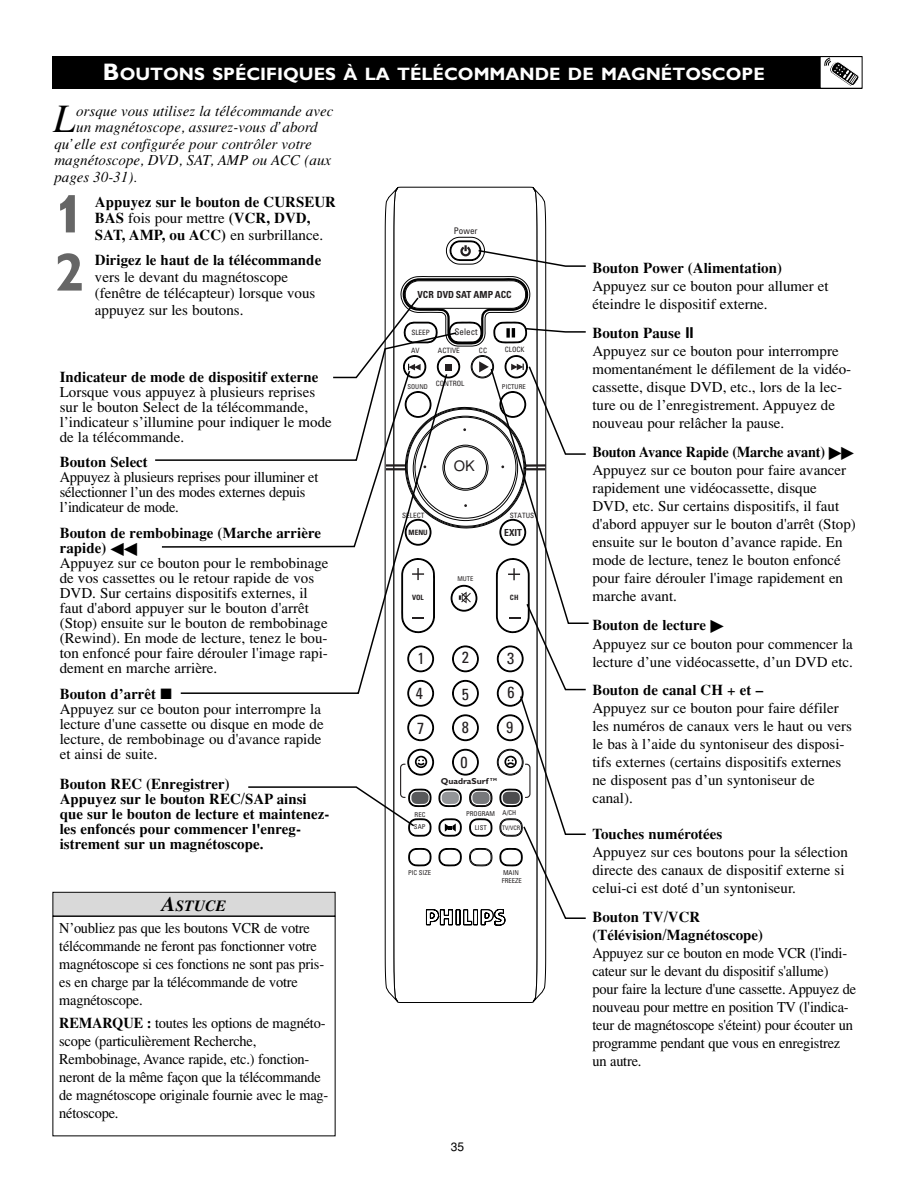
<style>
.page{position:relative;width:918px;height:1188px;background:#fff}
.page>*{position:absolute;margin:0;border:0;box-sizing:border-box;transform-origin:0 0}
.t1{font:700 54px "Gill Alt One";color:#666}
.t2{font:italic 39.9px "Times";color:#000}
.t3{font:700 18px "Gill Sans";color:#fff}
.t4{font:condensed 16.05px/34.5px "Univers";color:#231f20}
.t5{font:italic 700 15.75px "Times";color:#000}
.t6{font:15px/18px "Times";color:#000}
.t7{font:15px/18px "Times";color:#000;scale:.96 1}
.t8{font:700 15px/15px "Times";color:#000}
.t9{font:italic 15px "Times";color:#000}
.t10{font:14.55px "Helvetica";color:#231f20}
.t11{font:12px "Helvetica";color:#000}
.t12{font:700 condensed 9.75px "Univers";color:#231f20}
.t13{font:condensed 9.15px "Univers";color:#231f20}
.t14{font:700 8.7px "Gill Sans";color:#231f20}
.t15{font:condensed 7.35px "Univers";color:#231f20}
.t16{font:700 condensed 7.35px "Univers";color:#231f20}
.t17{font:condensed 6.75px/7.8px "Univers";color:#231f20}
.t18{font:condensed 6.6px "Univers";color:#231f20}
.t19{font:condensed 6.15px "Univers";color:#231f20}
.s1{font-size:24px}
.s2{font-weight:400}
.s3{font-weight:700}
.s4{font-size:21px}
.s5{font-family:"Univers";font-weight:700}
.s6{font-family:"Universal Newswith Comm Pi";font-size:13.5px}
</style>
<div class="page">
<svg style="left:384px;top:186px;width:163px;height:817px"></svg>
<div style="left:52px;top:56px;width:810px;height:33px;background:#000"></div>
<svg style="left:154px;top:249px;width:435px;height:671px"></svg>
<div style="left:821px;top:57px;width:41px;height:31px;background:#fff"></div>
<svg style="left:824px;top:58px;width:35px;height:28px"></svg>
<div style="left:820px;top:56px;width:42px;height:33px;border:1px solid #000"></div>
<div style="left:53px;top:893px;width:282px;height:23px;background:#d9d9d9"></div>
<div style="left:52px;top:892px;width:284px;height:24px;border:1px solid #000"></div>
<p class="t3" style="left:103px;top:68px;width:663px"><span class="s1">B</span>OUTONS SPÉCIFIQUES À LA TÉLÉCOMMANDE DE MAGNÉTOSCOPE</p>
<h2 class="t2" style="left:54px;top:104px;width:24px">L</h2>
<p class="t9" style="left:76px;top:105px;width:259px">orsque vous utilisez la télécommande avec</p>
<p class="t9" style="left:76px;top:122px;width:243px">un magnétoscope, assurez-vous d’abord</p>
<p class="t9" style="left:54px;top:138px;width:259px">qu’elle est configurée pour contrôler votre</p>
<p class="t9" style="left:54px;top:155px;width:278px">magnétoscope, DVD, SAT, AMP ou ACC (aux</p>
<p class="t9" style="left:54px;top:171px;width:84px">pages 30-31).</p>
<h1 class="t1" style="left:54px;top:194px;width:31px">1</h1>
<p class="t8" style="left:95px;top:195px;width:243px;line-height:16.5px">Appuyez sur le bouton de CURSEUR<br>BAS <span class="s2">fois pour mettre</span> (VCR, DVD,<br>SAT, AMP, ou ACC) <span class="s2">en surbrillance.</span></p>
<h1 class="t1" style="left:54px;top:252px;width:31px">2</h1>
<p class="t8" style="left:95px;top:254px;width:228px">Dirigez le haut de la télécommande</p>
<p class="t6" style="left:95px;top:270px;width:222px;line-height:16.5px">vers le devant du magnétoscope (fenêtre de télécapteur) lorsque vous appuyez sur les boutons.</p>
<p class="t8" style="left:60px;top:370px;width:260px">Indicateur de mode de dispositif externe</p>
<p class="t6" style="left:60px;top:385px;width:274px;line-height:15px">Lorsque vous appuyez à plusieurs reprises sur le bouton Select de la télécommande, l’indicateur s’illumine pour indiquer le mode de la télécommande.</p>
<p class="t8" style="left:60px;top:456px;width:90px">Bouton Select</p>
<p class="t7" style="left:60px;top:471px;width:271px;line-height:15px">Appuyez à plusieurs reprises pour illuminer et sélectionner l’un des modes externes depuis l’indicateur de mode.</p>
<p class="t8" style="left:60px;top:527px;width:263px">Bouton de rembobinage (Marche arrière rapide)</p>
<p class="t6" style="left:60px;top:557px;width:270px;line-height:15px">Appuyez sur ce bouton pour le rembobinage de vos cassettes ou le retour rapide de vos DVD. Sur certains dispositifs externes, il faut d'abord appuyer sur le bouton d'arrêt (Stop) ensuite sur le bouton de rembobinage (Rewind). En mode de lecture, tenez le bou&shy;ton enfoncé pour faire dérouler l'image rapi&shy;dement en marche arrière.</p>
<p class="t6" style="left:60px;top:688px;width:265px;line-height:15px"><span class="s3">Bouton d’arrêt</span> ■<br>Appuyez sur ce bouton pour interrompre la lecture d'une cassette ou disque en mode de lecture, de rembobinage ou d'avance rapide et ainsi de suite.</p>
<p class="t8" style="left:60px;top:778px;width:271px">Bouton REC (Enregistrer)<br>Appuyez sur le bouton REC/SAP ainsi que sur le bouton de lecture et maintenez&shy;les enfoncés pour commencer l'enreg&shy;istrement sur un magnétoscope.</p>
<p class="t5" style="left:162px;top:900px;width:66px"><span class="s4">A</span>STUCE</p>
<p class="t7" style="left:59px;top:920px;width:277px">N’oubliez pas que les boutons VCR de votre télécommande ne feront pas fonctionner votre magnétoscope si ces fonctions ne sont pas pris&shy;es en charge par la télécommande de votre magnétoscope.</p>
<p class="t7" style="left:59px;top:1016px;width:282px"><span class="s3">REMARQUE :</span> toutes les options de magnéto&shy;scope (particulièrement Recherche, Rembobinage, Avance rapide, etc.) fonction&shy;neront de la même façon que la télécommande de magnétoscope originale fournie avec le mag&shy;nétoscope.</p>
<p class="t13" style="left:454px;top:228px;width:25px">Power</p>
<p class="t12" style="left:418px;top:291px;width:96px">VCR DVD SAT AMP ACC</p>
<p class="t15" style="left:411px;top:330px;width:20px">SLEEP</p>
<p class="t13" style="left:455px;top:329px;width:25px">Select</p>
<p class="t15" style="left:438px;top:348px;width:23px">ACTIVE</p>
<p class="t15" style="left:436px;top:381px;width:30px">CONTROL</p>
<p class="t15" style="left:411px;top:347px;width:10px">AV</p>
<p class="t15" style="left:479px;top:347px;width:10px">CC</p>
<p class="t15" style="left:505px;top:347px;width:21px">CLOCK</p>
<p class="t17" style="left:407px;top:384px;width:22px">SOUND</p>
<p class="t17" style="left:502px;top:383px;width:25px">PICTURE</p>
<p class="t10" style="left:454px;top:461px;width:23px">OK</p>
<p class="t15" style="left:402px;top:512px;width:24px">SELECT</p>
<p class="t15" style="left:510px;top:512px;width:26px">STATUS</p>
<p class="t16" style="left:409px;top:530px;width:21px">MENU</p>
<p class="t12" style="left:504px;top:529px;width:19px">EXIT</p>
<p class="t18" style="left:457px;top:576px;width:18px">MUTE</p>
<p class="t16" style="left:412px;top:594px;width:13px">VOL</p>
<p class="t16" style="left:510px;top:594px;width:10px">CH</p>
<p class="t4" style="left:417px;top:642px;width:9px">1</p>
<p class="t4" style="left:462px;top:642px;width:9px">2</p>
<p class="t4" style="left:507px;top:643px;width:9px">3</p>
<p class="t4" style="left:416px;top:677px;width:9px">4</p>
<p class="t4" style="left:462px;top:678px;width:9px">5</p>
<p class="t4" style="left:507px;top:677px;width:9px">6</p>
<p class="t4" style="left:417px;top:712px;width:9px">7</p>
<p class="t4" style="left:460px;top:711px;width:10px">8<br>0</p>
<p class="t4" style="left:506px;top:712px;width:9px">9</p>
<p class="t14" style="left:441px;top:778px;width:58px">QuadraSurf <sup>TM</sup></p>
<p class="t17" style="left:466px;top:810px;width:30px">PROGRAM</p>
<p class="t17" style="left:475px;top:825px;width:13px">LIST</p>
<p class="t19" style="left:502px;top:826px;width:20px">TV/VCR</p>
<p class="t17" style="left:414px;top:809px;width:13px;line-height:12.5px">REC<br>SAP</p>
<p class="t17" style="left:503px;top:810px;width:15px">A/CH</p>
<p class="t17" style="left:408px;top:869px;width:25px">PIC SIZE</p>
<p class="t17" style="left:502px;top:869px;width:22px">MAIN<br>FREEZE</p>
<p class="t11" style="left:451px;top:1142px;width:15px">35</p>
<p class="t8" style="left:592px;top:261px;width:191px">Bouton Power (Alimentation)</p>
<p class="t6" style="left:592px;top:278px;width:238px">Appuyez sur ce bouton pour allumer et éteindre le dispositif externe.</p>
<p class="t6" style="left:592px;top:325px;width:260px"><span class="s3">Bouton Pause</span> <span class="s5">II<br></span>Appuyez sur ce bouton pour interrompre momentanément le défilement de la vidéo&shy;cassette, disque DVD, etc., lors de la lec&shy;ture ou de l’enregistrement. Appuyez de nouveau pour relâcher la pause.</p>
<p class="t6" style="left:592px;top:444px;width:265px"><span class="s3">Bouton Avance Rapide (Marche avant)</span> <span class="s6">-- </span>Appuyez sur ce bouton pour faire avancer rapidement une vidéocassette, disque DVD, etc. Sur certains dispositifs, il faut d'abord appuyer sur le bouton d'arrêt (Stop) ensuite sur le bouton d’avance rapide. En mode de lecture, tenez le bouton enfoncé pour faire dérouler l'image rapidement en marche avant.</p>
<p class="t6" style="left:592px;top:617px;width:262px"><span class="s3">Bouton de lecture</span> <span class="s6">-<br></span>Appuyez sur ce bouton pour commencer la lecture d’une vidéocassette, d’un DVD etc.</p>
<p class="t8" style="left:592px;top:684px;width:172px">Bouton de canal CH + et –</p>
<p class="t6" style="left:592px;top:701px;width:261px">Appuyez sur ce bouton pour faire défiler les numéros de canaux vers le haut ou vers le bas à l’aide du syntoniseur des disposi&shy;tifs externes (certains dispositifs externes ne disposent pas d’un syntoniseur de canal).</p>
<p class="t8" style="left:592px;top:828px;width:131px">Touches numérotées</p>
<p class="t6" style="left:592px;top:845px;width:257px">Appuyez sur ces boutons pour la sélection directe des canaux de dispositif externe si celui-ci est doté d’un syntoniseur.</p>
<p class="t8" style="left:592px;top:909px;width:172px;line-height:18px">Bouton TV/VCR (Télévision/Magnétoscope)</p>
<p class="t7" style="left:592px;top:946px;width:276px">Appuyez sur ce bouton en mode VCR (l'indi&shy;cateur sur le devant du dispositif s'allume) pour faire la lecture d'une cassette. Appuyez de nouveau pour mettre en position TV (l'indica&shy;teur de magnétoscope s'éteint) pour écouter un programme pendant que vous en enregistrez un autre.</p>
</div>
